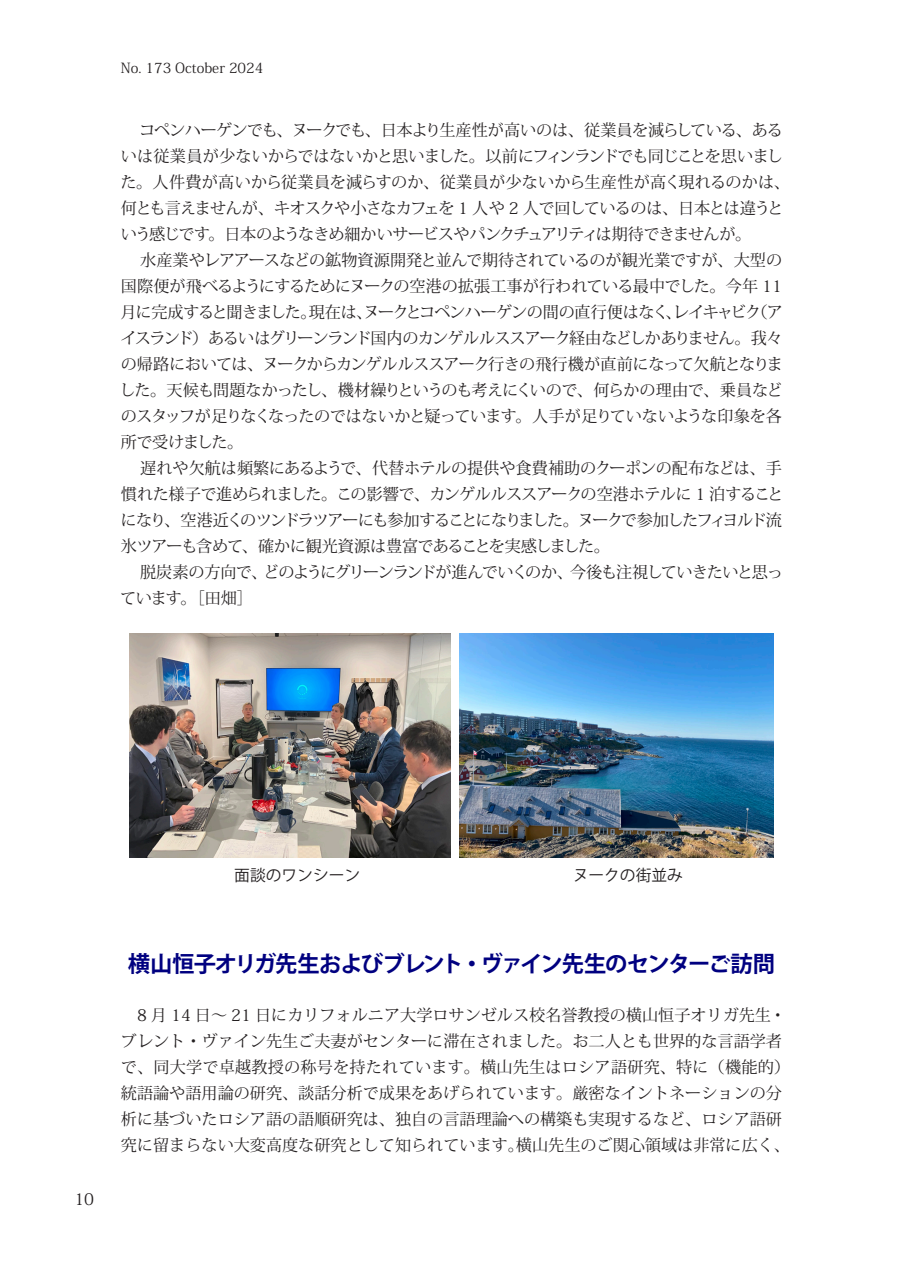
<style>
.page{position:relative;width:903px;height:1275px;background:#fff}
.page>*{position:absolute;margin:0;border:0;box-sizing:border-box;transform-origin:0 0}
.t1{font:700 22.4px "Koz Go Pr 6 N";letter-spacing:-.055em;color:#000080}
.t2{font:16.1px/26.1px "Koz Min Pr 6 N";color:#231f20;text-align:justify}
.t3{font:16.1px/26.1px "Koz Min Pr 6 N";letter-spacing:-.04em;color:#231f20}
.t4{font:16.1px/26.1px "Koz Min Pr 6 N";letter-spacing:-.07em;color:#231f20}
.t5{font:15.75px "Koz Go Pr 6 N";color:#231f20}
.t6{font:14px "Koz Min Pr 6 N";color:#231f20}
</style>
<div class="page">
<img style="left:459px;top:633px;width:315px;height:224px">
<img style="left:129px;top:633px;width:321px;height:224px">
<p class="t6" style="left:121px;top:60px;width:144px">No. 173 October 2024</p>
<p class="t3" style="left:120px;top:117px;width:671px;text-indent:19px">コペンハーゲンでも、ヌークでも、日本より生産性が高いのは、従業員を減らしている、あるいは従業員が少ないからではないかと思いました。以前にフィンランドでも同じことを思いました。人件費が高いから従業員を減らすのか、従業員が少ないから生産性が高く現れるのかは、何とも言えませんが、キオスクや小さなカフェを 1 人や 2 人で回しているのは、日本とは違うという感じです。日本のようなきめ細かいサービスやパンクチュアリティは期待できませんが。</p>
<p class="t2" style="left:119px;top:247px;width:665px;text-indent:21px">水産業やレアアースなどの鉱物資源開発と並んで期待されているのが観光業ですが、大型の国際便が飛べるようにするためにヌークの空港の拡張工事が行われている最中でした。今年 11月に完成すると聞きました。現在は、ヌークとコペンハーゲンの間の直行便はなく、レイキャビク（アイスランド）あるいはグリーンランド国内のカンゲルルススアーク経由などしかありません。我々の帰路においては、ヌークからカンゲルルススアーク行きの飛行機が直前になって欠航となりました。天候も問題なかったし、機材繰りというのも考えにくいので、何らかの理由で、乗員などのスタッフが足りなくなったのではないかと疑っています。人手が足りていないような印象を各所で受けました。</p>
<p class="t2" style="left:121px;top:456px;width:664px;text-indent:19px">遅れや欠航は頻繁にあるようで、代替ホテルの提供や食費補助のクーポンの配布などは、手慣れた様子で進められました。この影響で、カンゲルルススアークの空港ホテルに 1 泊することになり、空港近くのツンドラツアーにも参加することになりました。ヌークで参加したフィヨルド流氷ツアーも含めて、確かに観光資源は豊富であることを実感しました。</p>
<p class="t4" style="left:120px;top:560px;width:664px;text-indent:20px">脱炭素の方向で、どのようにグリーンランドが進んでいくのか、今後も注視していきたいと思っています。［田畑］</p>
<p class="t5" style="left:234px;top:866px;width:127px">面談のワンシーン</p>
<p class="t5" style="left:573px;top:866px;width:112px">ヌークの街並み</p>
<p class="t2" style="left:74px;top:1186px;width:21px">10</p>
<h1 class="t1" style="left:128px;top:951px;width:649px">横山恒子オリガ先生およびブレント・ヴァイン先生のセンターご訪問</h1>
<p class="t2" style="left:121px;top:1003px;width:671px;text-align:left">　8 月 14 日～ 21 日にカリフォルニア大学ロサンゼルス校名誉教授の横山恒子オリガ先生・ブレント・ヴァイン先生ご夫妻がセンターに滞在されました。お二人とも世界的な言語学者で、同大学で卓越教授の称号を持たれています。横山先生はロシア語研究、特に（機能的）統語論や語用論の研究、談話分析で成果をあげられています。厳密なイントネーションの分析に基づいたロシア語の語順研究は、独自の言語理論への構築も実現するなど、ロシア語研究に留まらない大変高度な研究として知られています。横山先生のご関心領域は非常に広く、</p>
</div>
